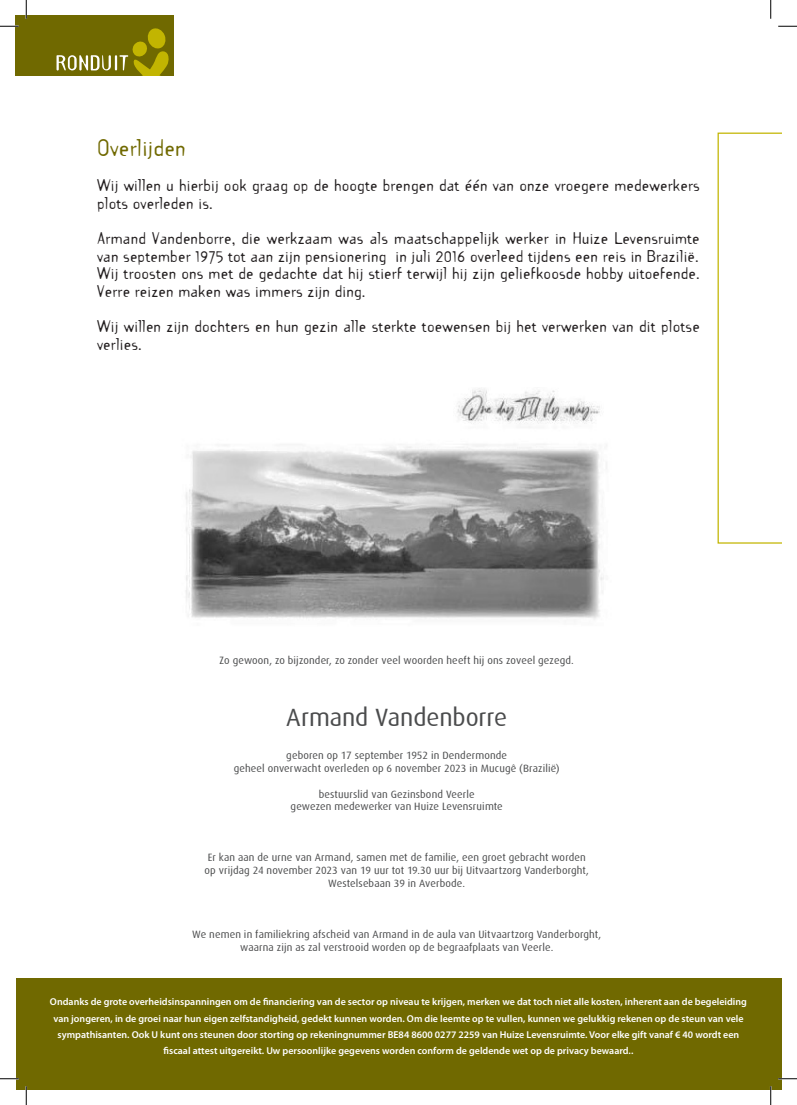
<style>
.page{position:relative;width:797px;height:1105px;background:#fff}
.page>*{position:absolute;margin:0;border:0;box-sizing:border-box;transform-origin:0 0}
.t1{font:25px "Dax";letter-spacing:-.005em;color:#4b4c4d}
.No_Spacing{font:21.25px "Template Gothic";letter-spacing:.01em;color:#706900}
.No_Spacing-2{font:15px/17.6px "Template Gothic";letter-spacing:.01em;color:#231f20}
.t2{font:10.62px/12.8px "Dax";letter-spacing:.01em;color:#4b4c4d;text-align:center}
.Gewone_tekst_10_pt{font:600 10px/16.2px "Myriad Pro";color:#fff;text-align:center}
</style>
<div class="page">
<div style="left:16px;top:978px;width:765px;height:111px;background:#706900"></div>
<div style="left:16px;top:16px;width:158px;height:60px;background:#706900"></div>
<svg style="left:57px;top:28px;width:112px;height:48px"></svg>
<svg style="left:717px;top:133px;width:64px;height:411px"></svg>
<img style="left:185px;top:388px;width:422px;height:232px">
<svg style="left:0;top:25px;width:19px;height:2px"></svg>
<svg style="left:778px;top:25px;width:19px;height:2px"></svg>
<svg style="left:0;top:1078px;width:19px;height:1px"></svg>
<svg style="left:778px;top:1078px;width:19px;height:1px"></svg>
<svg style="left:25px;top:0;width:2px;height:19px"></svg>
<svg style="left:25px;top:1086px;width:2px;height:19px"></svg>
<svg style="left:770px;top:0;width:1px;height:19px"></svg>
<svg style="left:770px;top:1086px;width:1px;height:19px"></svg>
<p class="No_Spacing" style="left:97px;top:133px;width:90px">Overlijden</p>
<p class="No_Spacing-2" style="left:97px;top:176px;width:604px">Wij willen u hierbij ook graag op de hoogte brengen dat één van onze vroegere medewerkers plots overleden is.</p>
<p class="No_Spacing-2" style="left:97px;top:229px;width:604px">Armand Vandenborre, die werkzaam was als maatschappelijk werker in Huize Levensruimte van september 1975 tot aan zijn pensionering in juli 2016 overleed tijdens een reis in Brazilië.</p>
<p class="No_Spacing-2" style="left:97px;top:264px;width:604px">Wij troosten ons met de gedachte dat hij stierf terwijl hij zijn geliefkoosde hobby uitoefende.<br>Verre reizen maken was immers zijn ding.</p>
<p class="No_Spacing-2" style="left:97px;top:317px;width:604px">Wij willen zijn dochters en hun gezin alle sterkte toewensen bij het verwerken van dit plotse verlies.</p>
<p class="t2" style="left:219px;top:654px;width:356px">Zo gewoon, zo bijzonder, zo zonder veel woorden heeft hij ons zoveel gezegd.</p>
<p class="t1" style="left:286px;top:703px;width:222px">Armand Vandenborre</p>
<p class="t2" style="left:234px;top:749px;width:327px">geboren op 17 september 1952 in Dendermonde<br>geheel onverwacht overleden op 6 november 2023 in Mucugê (Brazilië)</p>
<p class="t2" style="left:290px;top:787px;width:214px">bestuurslid van Gezinsbond Veerle<br>gewezen medewerker van Huize Levensruimte</p>
<p class="t2" style="left:204px;top:851px;width:386px">Er kan aan de urne van Armand, samen met de familie, een groet gebracht worden op vrijdag 24 november 2023 van 19 uur tot 19.30 uur bij Uitvaartzorg Vanderborght,<br>Westelsebaan 39 in Averbode.</p>
<p class="t2" style="left:192px;top:928px;width:410px">We nemen in familiekring afscheid van Armand in de aula van Uitvaartzorg Vanderborght, waarna zijn as zal verstrooid worden op de begraafplaats van Veerle.</p>
<p class="Gewone_tekst_10_pt" style="left:50px;top:993px;width:698px">Ondanks de grote overheidsinspanningen om de financiering van de sector op niveau te krijgen, merken we dat toch niet alle kosten, inherent aan de begeleiding van jongeren, in de groei naar hun eigen zelfstandigheid, gedekt kunnen worden. Om die leemte op te vullen, kunnen we gelukkig rekenen op de steun van vele sympathisanten. Ook U kunt ons steunen door storting op rekeningnummer BE84 8600 0277 2259 van Huize Levensruimte. Voor elke gift vanaf € 40 wordt een fiscaal attest uitgereikt. Uw persoonlijke gegevens worden conform de geldende wet op de privacy bewaard..</p>
</div>
